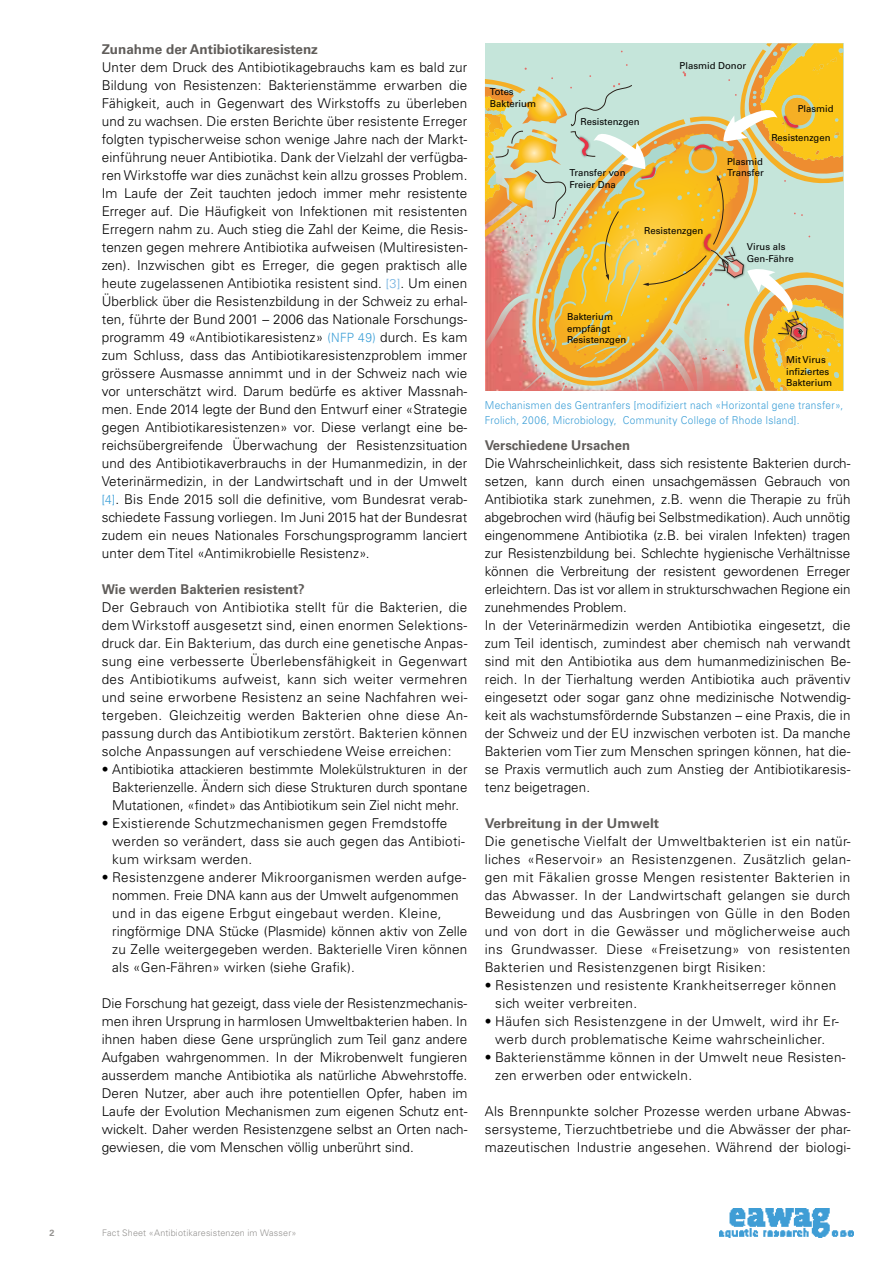
<style>
.page{position:relative;width:893px;height:1263px;background:#fff}
.page>*{position:absolute;margin:0;border:0;box-sizing:border-box;transform-origin:0 0}
.t1{font:300 13.5px/18px "Univers LT Std";letter-spacing:.01em;color:#000;text-align:justify}
.t2{font:300 13.5px/18px "Univers LT Std";letter-spacing:.03em;color:#000}
.t3{font:700 13.5px "Univers LT Std";color:#605d5a}
.t4{font:300 10.8px/15px "Univers LT Std";letter-spacing:.03em;color:#3a9ed7;scale:.93 1}
.t5{font:9.6px/11.4px "Univers LT Std";color:#000}
.t6{font:300 9px "Univers LT Std";letter-spacing:.02em;color:#949290}
.t7{font:700 9px "Univers LT Std";color:#949290}
.s1{font-size:12.75px;color:#74b2e0}
.s2{font-size:12.75px;color:#3a9ed7}
</style>
<div class="page">
<img style="left:720px;top:1209px;width:134px;height:29px">
<svg style="left:485px;top:43px;width:359px;height:348px;background:#dbc481"></svg>
<p class="t3" style="left:102px;top:41px;width:218px">Zunahme der Antibiotikaresistenz</p>
<p class="t1" style="left:102px;top:58px;width:367px">Unter dem Druck des Antibiotikagebrauchs kam es bald zur Bildung von Resistenzen: Bakterienstämme erwarben die Fähigkeit, auch in Gegenwart des Wirkstoffs zu überleben und zu wachsen. Die ersten Berichte über resistente Erreger folgten typischerweise schon wenige Jahre nach der Markt&shy;einführung neuer Antibiotika. Dank der Vielzahl der verfügba&shy;ren Wirkstoffe war dies zunächst kein allzu grosses Problem.<br>Im Laufe der Zeit tauchten jedoch immer mehr resistente Erreger auf. Die Häufigkeit von Infektionen mit resistenten Erregern nahm zu. Auch stieg die Zahl der Keime, die Resis&shy;tenzen gegen mehrere Antibiotika aufweisen (Multiresisten&shy;zen). Inzwischen gibt es Erreger, die gegen praktisch alle heute zugelassenen Antibiotika resistent sind. <span class="s1">[3]</span>. Um einen Überblick über die Resistenzbildung in der Schweiz zu erhal&shy;ten, führte der Bund 2001 – 2006 das Nationale Forschungs&shy;programm 49 «Antibiotikaresistenz» <span class="s2">(NFP 49)</span> durch. Es kam zum Schluss, dass das Antibiotikaresistenzproblem immer grössere Ausmasse annimmt und in der Schweiz nach wie vor unterschätzt wird. Darum bedürfe es aktiver Massnah&shy;men. Ende 2014 legte der Bund den Entwurf einer «Strategie gegen Antibiotikaresistenzen» vor. Diese verlangt eine be&shy;reichsübergreifende Überwachung der Resistenzsituation und des Antibiotikaverbrauchs in der Humanmedizin, in der Veterinärmedizin, in der Landwirtschaft und in der Umwelt <span class="s2">[4]</span>. Bis Ende 2015 soll die definitive, vom Bundesrat verab&shy;schiedete Fassung vorliegen. Im Juni 2015 hat der Bundesrat zudem ein neues Nationales Forschungsprogramm lanciert unter dem Titel «Antimikrobielle Resistenz».</p>
<p class="t3" style="left:102px;top:581px;width:205px">Wie werden Bakterien resistent?</p>
<p class="t1" style="left:102px;top:598px;width:367px">Der Gebrauch von Antibiotika stellt für die Bakterien, die dem Wirkstoff ausgesetzt sind, einen enormen Selektions&shy;druck dar. Ein Bakterium, das durch eine genetische Anpas&shy;sung eine verbesserte Überlebensfähigkeit in Gegenwart des Antibiotikums aufweist, kann sich weiter vermehren und seine erworbene Resistenz an seine Nachfahren wei&shy;tergeben. Gleichzeitig werden Bakterien ohne diese An&shy;passung durch das Antibiotikum zerstört. Bakterien können solche Anpassungen auf verschiedene Weise erreichen:</p>
<p class="t1" style="left:112px;top:760px;width:357px;text-indent:-11px">• Antibiotika attackieren bestimmte Molekülstrukturen in der Bakterienzelle. Ändern sich diese Strukturen durch spontane Mutationen, «findet» das Antibiotikum sein Ziel nicht mehr.</p>
<p class="t1" style="left:112px;top:814px;width:354px;text-align:left;text-indent:-11px">• Existierende Schutzmechanismen gegen Fremdstoffe werden so verändert, dass sie auch gegen das Antibioti&shy;kum wirksam werden.</p>
<p class="t1" style="left:112px;top:868px;width:357px;text-align:left;text-indent:-10px">• Resistenzgene anderer Mikroorganismen werden aufge&shy;nommen. Freie DNA kann aus der Umwelt aufgenommen und in das eigene Erbgut eingebaut werden. Kleine, ringförmige DNA Stücke (Plasmide) können aktiv von Zelle zu Zelle weitergegeben werden. Bakterielle Viren können als «Gen-Fähren» wirken (siehe Grafik).</p>
<p class="t1" style="left:102px;top:994px;width:367px">Die Forschung hat gezeigt, dass viele der Resistenzmechanis&shy;men ihren Ursprung in harmlosen Umweltbakterien haben. In ihnen haben diese Gene ursprünglich zum Teil ganz andere Aufgaben wahrgenommen. In der Mikrobenwelt fungieren ausserdem manche Antibiotika als natürliche Abwehrstoffe.<br>Deren Nutzer, aber auch ihre potentiellen Opfer, haben im Laufe der Evolution Mechanismen zum eigenen Schutz ent&shy;wickelt. Daher werden Resistenzgene selbst an Orten nach&shy;gewiesen, die vom Menschen völlig unberührt sind.</p>
<p class="t5" style="left:490px;top:86px;width:48px">Totes<br>Bakterium</p>
<p class="t5" style="left:581px;top:116px;width:61px">Resistenzgen</p>
<p class="t5" style="left:569px;top:167px;width:58px">Transfer von<br>Freier Dna</p>
<p class="t5" style="left:680px;top:60px;width:68px">Plasmid Donor</p>
<p class="t5" style="left:727px;top:156px;width:38px">Plasmid<br>Transfer</p>
<p class="t5" style="left:798px;top:103px;width:37px">Plasmid</p>
<p class="t5" style="left:771px;top:132px;width:61px">Resistenzgen</p>
<p class="t5" style="left:644px;top:225px;width:61px">Resistenzgen</p>
<p class="t5" style="left:567px;top:311px;width:61px">Bakterium empfängt<br>Resistenzgen</p>
<p class="t5" style="left:747px;top:241px;width:48px">Virus als<br>Gen-Fähre</p>
<p class="t5" style="left:786px;top:354px;width:48px">Mit Virus infiziertes<br>Bakterium</p>
<p class="t4" style="left:485px;top:398px;width:387px">Mechanismen des Gentranfers [modifiziert nach «Horizontal gene transfer»,<br>Frolich, 2006, Microbiology, Community College of Rhode Island].</p>
<p class="t3" style="left:485px;top:437px;width:147px">Verschiedene Ursachen</p>
<p class="t1" style="left:485px;top:454px;width:367px;text-align:left">Die Wahrscheinlichkeit, dass sich resistente Bakterien durch&shy;setzen, kann durch einen unsachgemässen Gebrauch von Antibiotika stark zunehmen, z.B. wenn die Therapie zu früh abgebrochen wird (häufig bei Selbstmedikation). Auch unnötig eingenommene Antibiotika (z.B. bei viralen Infekten) tragen zur Resistenzbildung bei. Schlechte hygienische Verhältnisse können die Verbreitung der resistent gewordenen Erreger erleichtern. Das ist vor allem in strukturschwachen Regione ein zunehmendes Problem.<br>In der Veterinärmedizin werden Antibiotika eingesetzt, die zum Teil identisch, zumindest aber chemisch nah verwandt sind mit den Antibiotika aus dem humanmedizinischen Be&shy;reich. In der Tierhaltung werden Antibiotika auch präventiv eingesetzt oder sogar ganz ohne medizinische Notwendig&shy;keit als wachstumsfördernde Substanzen – eine Praxis, die in der Schweiz und der EU inzwischen verboten ist. Da manche Bakterien vom Tier zum Menschen springen können, hat die&shy;se Praxis vermutlich auch zum Anstieg der Antibiotikaresis&shy;tenz beigetragen.</p>
<p class="t3" style="left:485px;top:815px;width:176px">Verbreitung in der Umwelt</p>
<p class="t1" style="left:485px;top:832px;width:367px">Die genetische Vielfalt der Umweltbakterien ist ein natür&shy;liches «Reservoir» an Resistenzgenen. Zusätzlich gelan&shy;gen mit Fäkalien grosse Mengen resistenter Bakterien in das Abwasser. In der Landwirtschaft gelangen sie durch Beweidung und das Ausbringen von Gülle in den Boden und von dort in die Gewässer und möglicherweise auch ins Grundwasser. Diese «Freisetzung» von resistenten Bakterien und Resistenzgenen birgt Risiken:</p>
<p class="t2" style="left:495px;top:976px;width:343px;text-indent:-11px">• Resistenzen und resistente Krankheitserreger können sich weiter verbreiten.</p>
<p class="t2" style="left:485px;top:1012px;width:356px;text-align:center">• Häufen sich Resistenzgene in der Umwelt, wird ihr Er&shy;werb durch problematische Keime wahrscheinlicher.</p>
<p class="t1" style="left:495px;top:1048px;width:352px;text-indent:-11px">• Bakterienstämme können in der Umwelt neue Resisten&shy;zen erwerben oder entwickeln.</p>
<p class="t1" style="left:485px;top:1102px;width:367px">Als Brennpunkte solcher Prozesse werden urbane Abwas&shy;sersysteme, Tierzuchtbetriebe und die Abwässer der phar&shy;mazeutischen Industrie angesehen. Während der biologi-</p>
<p class="t7" style="left:49px;top:1227px;width:7px">2</p>
<p class="t6" style="left:102px;top:1227px;width:196px">Fact Sheet «Antibiotikaresistenzen im Wasser»</p>
</div>
